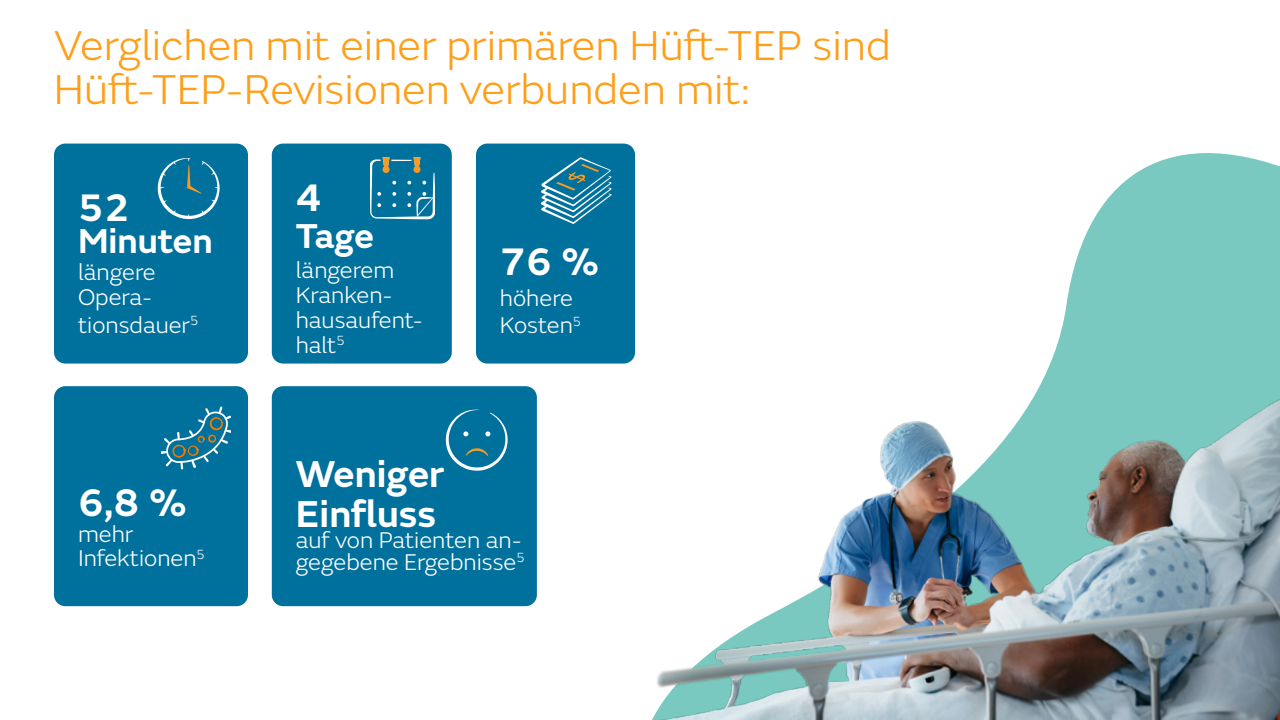
<style>
.page{position:relative;width:1280px;height:720px;background:#fff}
.page>*{position:absolute;margin:0;border:0;box-sizing:border-box;transform-origin:0 0}
.t1{font:300 43.5px/44px "SN Emeric";color:#ff9e17}
.t2{font:600 40px "SN Emeric";color:#fff}
.t3{font:600 39px/40px "SN Emeric";color:#fff}
.t4{font:600 36px "SN Emeric";color:#fff}
.t5{font:300 23.7px/25px "SN Emeric";color:#fff}
</style>
<div class="page">
<svg style="left:635px;top:153px;width:644px;height:170px"></svg>
<img style="left:635px;top:323px;width:645px;height:397px">
<div style="left:272px;top:144px;width:180px;height:220px;background:#00719c"></div>
<div style="left:272px;top:386px;width:265px;height:220px;background:#00719c"></div>
<svg style="left:371px;top:157px;width:63px;height:62px;background:#2883a2"></svg>
<div style="left:476px;top:144px;width:159px;height:220px;background:#00719c"></div>
<svg style="left:446px;top:409px;width:62px;height:62px;background:#2182a6"></svg>
<div style="left:54px;top:144px;width:194px;height:220px;background:#00719c"></div>
<svg style="left:158px;top:158px;width:62px;height:61px;background:#2282a5"></svg>
<div style="left:54px;top:386px;width:194px;height:220px;background:#00719c"></div>
<svg style="left:162px;top:406px;width:69px;height:164px;background:#0f779d"></svg>
<h1 class="t1" style="left:54px;top:23px;width:838px">Verglichen mit einer primären Hüft-TEP sind<br>Hüft-TEP-Revisionen verbunden mit:</h1>
<h2 class="t2" style="left:78px;top:182px;width:54px">52</h2>
<h3 class="t4" style="left:78px;top:218px;width:136px">Minuten</h3>
<p class="t5" style="left:78px;top:259px;width:79px">längere<br>Opera-</p>
<p class="t5" style="left:78px;top:312px;width:122px">tionsdauer<sup>5</sup></p>
<h2 class="t2" style="left:296px;top:172px;width:28px">4</h2>
<h3 class="t4" style="left:296px;top:213px;width:80px">Tage</h3>
<p class="t5" style="left:296px;top:257px;width:125px">längerem<br>Kranken&shy;hausaufent&shy;halt<sup>5</sup></p>
<h2 class="t2" style="left:500px;top:236px;width:101px">76 %</h2>
<p class="t5" style="left:500px;top:283px;width:83px;line-height:28px">höhere<br>Kosten<sup>5</sup></p>
<h3 class="t3" style="left:296px;top:454px;width:150px">Weniger<br>Einfluss</h3>
<h2 class="t2" style="left:78px;top:477px;width:111px">6,8 %</h2>
<p class="t5" style="left:78px;top:522px;width:128px;line-height:24px">mehr<br>Infektionen<sup>5</sup></p>
<p class="t5" style="left:296px;top:529px;width:231px;line-height:22px">auf von Patienten an&shy;gegebene Ergebnisse<sup>5</sup></p>
</div>
